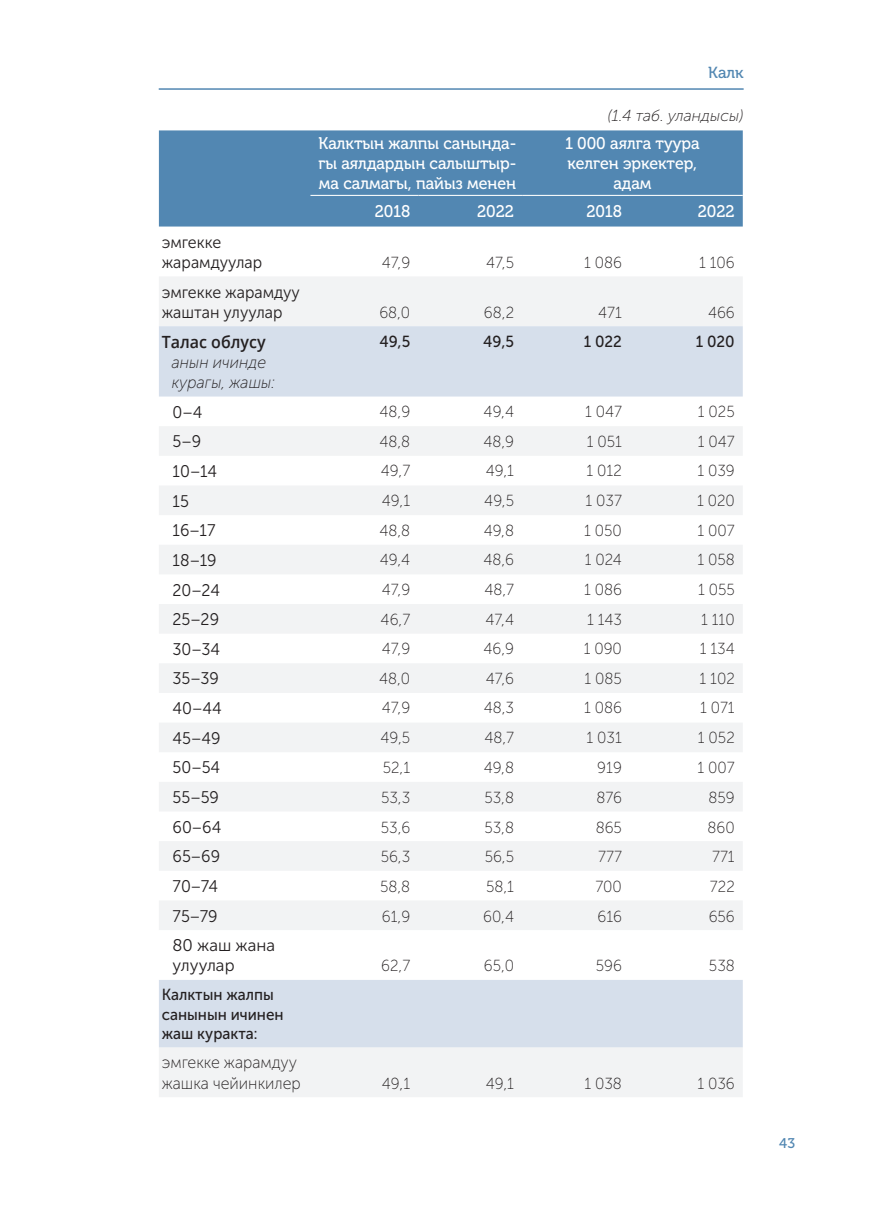
<style>
.page{position:relative;width:874px;height:1225px;background:#fff}
.page>*{position:absolute;margin:0;border:0;box-sizing:border-box;transform-origin:0 0}
.t1{font:16.8px/20.2px "Museo Sans Cyrl 300";color:#231f20;scale:.95 1}
.t2{font:16.8px/20.2px "Museo Cyrl 500";color:#fff;text-align:justify;scale:.95 1}
.t3{font:16.8px/20.2px "Museo Sans Cyrl 100";color:#231f20;scale:.95 1}
.t4{font:italic 16.8px/20.2px "Museo Sans Cyrl 100";color:#231f20;scale:.95 1}
.t5{font:16.8px/20.2px "Museo Sans Cyrl 300";color:#231f20}
.t6{font:600 16.8px "Open Sans";color:#231f20;scale:.95 1}
.t7{font:16px "Museo Sans Cyrl 100";color:#231f20;scale:.95 1}
.t8{font:16px/19.2px "Museo Sans Cyrl 500";color:#231f20;scale:.95 1}
.t9{font:italic 16px "Museo Sans Cyrl 100";color:#231f20}
.t10{font:16px "Museo Cyrl 500";color:#5287b2}
.t11{font:14px "Museo Cyrl 500";color:#5287b2}
</style>
<div class="page">
<hr style="left:159px;top:88px;width:584px;height:2px;background:#5287b2">
<div style="left:159px;top:130px;width:583px;height:96px;background:#5287b2"></div>
<div style="left:159px;top:277px;width:583px;height:820px;background:#f2f3f4"></div>
<svg style="left:159px;top:326px;width:583px;height:721px"></svg>
<hr style="left:310px;top:195px;width:108px;height:1px;background:#fff">
<hr style="left:418px;top:195px;width:104px;height:1px;background:#fff">
<hr style="left:522px;top:195px;width:107px;height:1px;background:#fff">
<hr style="left:629px;top:195px;width:113px;height:1px;background:#fff">
<p class="t10" style="left:708px;top:64px;width:37px">Калк</p>
<p class="t9" style="left:607px;top:107px;width:137px">(1.4 таб. уландысы)</p>
<p class="t2" style="left:318px;top:133px;width:210px">Калктын жалпы санында&shy;гы аялдардын салыштыр&shy;ма салмагы, пайыз менен</p>
<p class="t2" style="left:565px;top:133px;width:143px">1 000 аялга туура келген эркектер,</p>
<p class="t2" style="left:613px;top:174px;width:41px">адам</p>
<p class="t2" style="left:374px;top:202px;width:39px">2018</p>
<p class="t2" style="left:477px;top:202px;width:40px">2022</p>
<p class="t2" style="left:586px;top:202px;width:39px">2018</p>
<p class="t2" style="left:697px;top:202px;width:40px">2022</p>
<p class="t1" style="left:162px;top:232px;width:64px">эмгекке</p>
<p class="t1" style="left:162px;top:252px;width:107px">жарамдуулар</p>
<p class="t7" style="left:381px;top:254px;width:31px">47,9</p>
<p class="t7" style="left:486px;top:254px;width:31px">47,5</p>
<p class="t7" style="left:583px;top:254px;width:41px">1 086</p>
<p class="t7" style="left:698px;top:254px;width:39px">1 106</p>
<p class="t1" style="left:162px;top:282px;width:147px">эмгекке жарамдуу жаштан улуулар</p>
<p class="t7" style="left:379px;top:304px;width:34px">68,0</p>
<p class="t7" style="left:483px;top:304px;width:33px">68,2</p>
<p class="t7" style="left:598px;top:304px;width:27px">471</p>
<p class="t7" style="left:707px;top:304px;width:30px">466</p>
<p class="t6" style="left:162px;top:330px;width:111px">Талас облусу</p>
<p class="t4" style="left:172px;top:352px;width:110px">анын ичинде курагы, жашы:</p>
<p class="t8" style="left:379px;top:332px;width:34px">49,5</p>
<p class="t8" style="left:483px;top:332px;width:34px">49,5</p>
<p class="t8" style="left:583px;top:332px;width:42px">1 022</p>
<p class="t8" style="left:695px;top:332px;width:43px">1 020</p>
<p class="t1" style="left:172px;top:402px;width:33px">0–4</p>
<p class="t7" style="left:379px;top:403px;width:34px">48,9</p>
<p class="t7" style="left:483px;top:403px;width:34px">49,4</p>
<p class="t7" style="left:584px;top:403px;width:40px">1 047</p>
<p class="t7" style="left:697px;top:403px;width:40px">1 025</p>
<p class="t1" style="left:172px;top:431px;width:32px">5–9</p>
<p class="t7" style="left:379px;top:433px;width:34px">48,8</p>
<p class="t7" style="left:483px;top:433px;width:34px">48,9</p>
<p class="t7" style="left:586px;top:433px;width:39px">1 051</p>
<p class="t7" style="left:697px;top:433px;width:40px">1 047</p>
<p class="t1" style="left:172px;top:461px;width:48px">10–14</p>
<p class="t7" style="left:381px;top:462px;width:32px">49,7</p>
<p class="t7" style="left:485px;top:462px;width:31px">49,1</p>
<p class="t7" style="left:586px;top:462px;width:39px">1 012</p>
<p class="t7" style="left:697px;top:462px;width:41px">1 039</p>
<p class="t1" style="left:172px;top:491px;width:19px">15</p>
<p class="t7" style="left:382px;top:492px;width:31px">49,1</p>
<p class="t7" style="left:484px;top:492px;width:33px">49,5</p>
<p class="t7" style="left:585px;top:492px;width:40px">1 037</p>
<p class="t7" style="left:696px;top:492px;width:41px">1 020</p>
<p class="t1" style="left:172px;top:520px;width:47px">16–17</p>
<p class="t7" style="left:379px;top:521px;width:34px">48,8</p>
<p class="t7" style="left:483px;top:521px;width:33px">49,8</p>
<p class="t7" style="left:584px;top:521px;width:41px">1 050</p>
<p class="t7" style="left:697px;top:521px;width:41px">1 007</p>
<p class="t1" style="left:172px;top:550px;width:48px">18–19</p>
<p class="t7" style="left:379px;top:551px;width:34px">49,4</p>
<p class="t7" style="left:483px;top:551px;width:34px">48,6</p>
<p class="t7" style="left:584px;top:551px;width:41px">1 024</p>
<p class="t7" style="left:697px;top:551px;width:41px">1 058</p>
<p class="t1" style="left:172px;top:580px;width:51px">20–24</p>
<p class="t7" style="left:381px;top:581px;width:31px">47,9</p>
<p class="t7" style="left:484px;top:581px;width:33px">48,7</p>
<p class="t7" style="left:583px;top:581px;width:41px">1 086</p>
<p class="t7" style="left:697px;top:581px;width:40px">1 055</p>
<p class="t1" style="left:172px;top:609px;width:50px">25–29</p>
<p class="t7" style="left:380px;top:610px;width:33px">46,7</p>
<p class="t7" style="left:485px;top:610px;width:32px">47,4</p>
<p class="t7" style="left:587px;top:610px;width:38px">1 143</p>
<p class="t7" style="left:700px;top:610px;width:37px">1 110</p>
<p class="t1" style="left:172px;top:639px;width:52px">30–34</p>
<p class="t7" style="left:381px;top:640px;width:31px">47,9</p>
<p class="t7" style="left:483px;top:640px;width:34px">46,9</p>
<p class="t7" style="left:583px;top:640px;width:42px">1 090</p>
<p class="t7" style="left:699px;top:640px;width:38px">1 134</p>
<p class="t1" style="left:172px;top:668px;width:50px">35–39</p>
<p class="t7" style="left:379px;top:670px;width:34px">48,0</p>
<p class="t7" style="left:485px;top:670px;width:31px">47,6</p>
<p class="t7" style="left:584px;top:670px;width:41px">1 085</p>
<p class="t7" style="left:699px;top:670px;width:39px">1 102</p>
<p class="t1" style="left:172px;top:698px;width:53px">40–44</p>
<p class="t7" style="left:381px;top:699px;width:31px">47,9</p>
<p class="t7" style="left:483px;top:699px;width:33px">48,3</p>
<p class="t7" style="left:583px;top:699px;width:41px">1 086</p>
<p class="t7" style="left:699px;top:699px;width:38px">1 071</p>
<p class="t1" style="left:172px;top:728px;width:52px">45–49</p>
<p class="t7" style="left:380px;top:729px;width:33px">49,5</p>
<p class="t7" style="left:484px;top:729px;width:33px">48,7</p>
<p class="t7" style="left:586px;top:729px;width:39px">1 031</p>
<p class="t7" style="left:697px;top:729px;width:40px">1 052</p>
<p class="t1" style="left:172px;top:757px;width:52px">50–54</p>
<p class="t7" style="left:382px;top:759px;width:30px">52,1</p>
<p class="t7" style="left:483px;top:759px;width:33px">49,8</p>
<p class="t7" style="left:597px;top:759px;width:27px">919</p>
<p class="t7" style="left:697px;top:759px;width:41px">1 007</p>
<p class="t1" style="left:172px;top:787px;width:50px">55–59</p>
<p class="t7" style="left:381px;top:789px;width:32px">53,3</p>
<p class="t7" style="left:484px;top:789px;width:33px">53,8</p>
<p class="t7" style="left:596px;top:789px;width:28px">876</p>
<p class="t7" style="left:708px;top:789px;width:29px">859</p>
<p class="t1" style="left:172px;top:817px;width:53px">60–64</p>
<p class="t7" style="left:380px;top:818px;width:32px">53,6</p>
<p class="t7" style="left:484px;top:818px;width:33px">53,8</p>
<p class="t7" style="left:595px;top:818px;width:29px">865</p>
<p class="t7" style="left:707px;top:818px;width:30px">860</p>
<p class="t1" style="left:172px;top:846px;width:52px">65–69</p>
<p class="t7" style="left:380px;top:848px;width:33px">56,3</p>
<p class="t7" style="left:484px;top:848px;width:32px">56,5</p>
<p class="t7" style="left:598px;top:848px;width:26px">777</p>
<p class="t7" style="left:711px;top:848px;width:25px">771</p>
<p class="t1" style="left:172px;top:876px;width:49px">70–74</p>
<p class="t7" style="left:380px;top:878px;width:33px">58,8</p>
<p class="t7" style="left:486px;top:878px;width:31px">58,1</p>
<p class="t7" style="left:595px;top:878px;width:29px">700</p>
<p class="t7" style="left:709px;top:878px;width:28px">722</p>
<p class="t1" style="left:172px;top:906px;width:49px">75–79</p>
<p class="t7" style="left:381px;top:907px;width:31px">61,9</p>
<p class="t7" style="left:483px;top:907px;width:34px">60,4</p>
<p class="t7" style="left:597px;top:907px;width:27px">616</p>
<p class="t7" style="left:708px;top:907px;width:29px">656</p>
<p class="t5" style="left:172px;top:935px;width:104px">80 жаш жана улуулар</p>
<p class="t7" style="left:381px;top:957px;width:32px">62,7</p>
<p class="t7" style="left:483px;top:957px;width:33px">65,0</p>
<p class="t7" style="left:595px;top:957px;width:29px">596</p>
<p class="t7" style="left:708px;top:957px;width:29px">538</p>
<p class="t8" style="left:162px;top:985px;width:130px">Калктын жалпы санынын ичинен жаш куракта:</p>
<p class="t3" style="left:162px;top:1052px;width:148px">эмгекке жарамдуу жашка чейинкилер</p>
<p class="t7" style="left:382px;top:1074px;width:31px">49,1</p>
<p class="t7" style="left:485px;top:1074px;width:31px">49,1</p>
<p class="t7" style="left:584px;top:1074px;width:41px">1 038</p>
<p class="t7" style="left:697px;top:1074px;width:41px">1 036</p>
<p class="t11" style="left:778px;top:1135px;width:17px">43</p>
</div>
